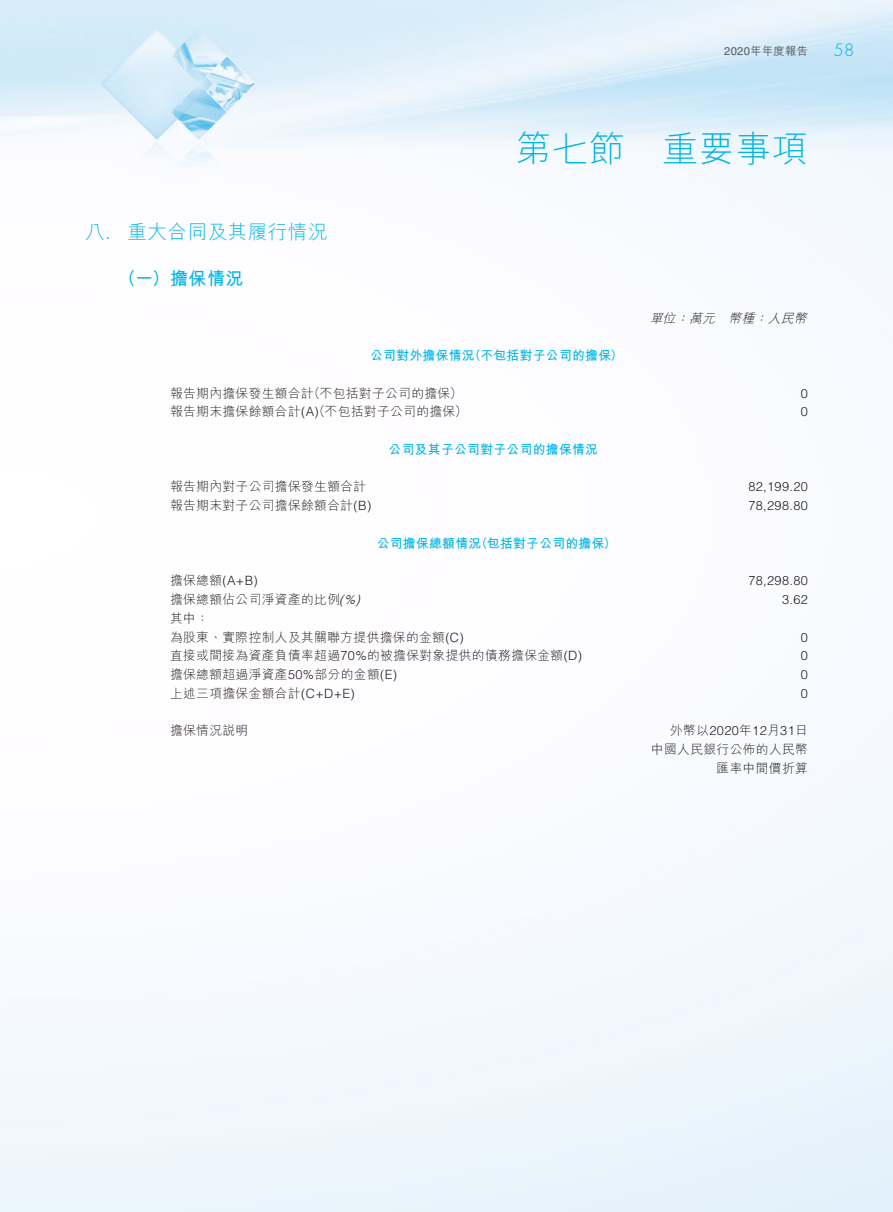
<style>
.page{position:relative;width:893px;height:1212px;background:#fff}
.page>*{position:absolute;margin:0;border:0;box-sizing:border-box;transform-origin:0 0}
.t1{font:300 36px "M Hei HK";letter-spacing:.02em;color:#00b5e6}
.t2{font:300 19.5px "M Hei HK";letter-spacing:.03em;color:#00b5e6}
.t3{font:700 18px "M Hei HK";color:#00b5e6}
.t4{font:300 16.5px "Futura Std";color:#00b5e6}
.t5{font:300 12.75px/18.8px "M Hei HK";letter-spacing:.03em;color:#231f20}
.t6{font:300 12.75px "Helvetica LT Std";letter-spacing:.03em;color:#231f20}
.t7{font:700 12.75px "M Hei HK";letter-spacing:.03em;color:#00b5e6}
.t8{font:italic 300 12.75px "M Hei HK";color:#231f20}
.t9{font:italic 300 12.75px "Helvetica LT Std";color:#231f20}
.t10{font:500 11.25px "M Hei HK";letter-spacing:.03em;color:#57585a}
.s1{font-family:"Helvetica LT Std";font-weight:400}
.s2{font-family:"Helvetica LT Std"}
.s3{font-family:"M Hei HK"}
.s4{font-family:"Helvetica LT Std";font-style:italic}
</style>
<div class="page">
<img style="left:0;top:0;width:893px;height:1212px">
<p class="t10" style="left:724px;top:43px;width:85px"><span class="s1">2020</span>年年度報告</p>
<p class="t4" style="left:833px;top:40px;width:22px">58</p>
<h2 class="t2" style="left:85px;top:222px;width:27px">八<span class="s2">.</span></h2>
<h2 class="t2" style="left:128px;top:222px;width:201px">重大合同及其履行情況</h2>
<h3 class="t3" style="left:118px;top:265px;width:127px">（一）擔保情況</h3>
<h1 class="t1" style="left:515px;top:130px;width:111px">第七節</h1>
<p class="t7" style="left:370px;top:346px;width:106px">公司對外擔保情況</p>
<p class="t7" style="left:468px;top:346px;width:156px">（不包括對子公司的擔保(</p>
<p class="t5" style="left:308px;top:383px;width:156px">（不包括對子公司的擔保(</p>
<p class="t5" style="left:170px;top:383px;width:145px">報告期內擔保發生額合計</p>
<p class="t5" style="left:170px;top:402px;width:298px">報告期末擔保餘額合計 <span class="s2">)</span> （<span class="s2">A(</span> 不包括對子公司的擔保(</p>
<p class="t7" style="left:389px;top:440px;width:211px">公司及其子公司對子公司的擔保情況</p>
<p class="t5" style="left:170px;top:477px;width:198px">報告期內對子公司擔保發生額合計</p>
<p class="t5" style="left:170px;top:496px;width:203px">報告期末對子公司擔保餘額合計 <span class="s2">B( (</span></p>
<p class="t6" style="left:170px;top:573px;width:89px"><span class="s3">擔保總額</span> A( +B(</p>
<p class="t5" style="left:170px;top:590px;width:191px">擔保總額佔公司淨資產的比例 <span class="s4">%)</span>其中：</p>
<p class="t9" style="left:355px;top:591px;width:10px">(</p>
<p class="t7" style="left:377px;top:534px;width:106px">公司擔保總額情況</p>
<p class="t7" style="left:475px;top:534px;width:143px">（包括對子公司的擔保(</p>
<p class="t5" style="left:170px;top:627px;width:295px">為股東、實際控制人及其關聯方提供擔保的金額 <span class="s2">C( (</span></p>
<p class="t5" style="left:170px;top:646px;width:413px">直接或間接為資產負債率超過<span class="s2">70%</span>的被擔保對象提供的債務擔保金額 <span class="s2">D( (</span></p>
<p class="t5" style="left:170px;top:665px;width:229px">擔保總額超過淨資產<span class="s2">50%</span>部分的金額 <span class="s2">E( (</span></p>
<p class="t5" style="left:170px;top:683px;width:186px">上述三項擔保金額合計 <span class="s2">C( +D+E(</span></p>
<p class="t5" style="left:170px;top:721px;width:80px">擔保情況說明</p>
<h1 class="t1" style="left:662px;top:130px;width:147px">重要事項</h1>
<p class="t8" style="left:650px;top:311px;width:31px">單位</p>
<p class="t8" style="left:689px;top:311px;width:31px">萬元</p>
<p class="t8" style="left:676px;top:311px;width:18px">：</p>
<p class="t8" style="left:728px;top:311px;width:31px">幣種</p>
<p class="t8" style="left:768px;top:311px;width:44px">人民幣</p>
<p class="t8" style="left:755px;top:311px;width:18px">：</p>
<p class="t6" style="left:801px;top:385px;width:9px">0</p>
<p class="t6" style="left:801px;top:404px;width:9px">0</p>
<p class="t6" style="left:748px;top:479px;width:61px">82,199.20</p>
<p class="t6" style="left:748px;top:498px;width:61px">78,298.80</p>
<p class="t6" style="left:748px;top:573px;width:61px">78,298.80</p>
<p class="t6" style="left:782px;top:591px;width:27px">3.62</p>
<p class="t6" style="left:801px;top:629px;width:9px">0</p>
<p class="t6" style="left:801px;top:648px;width:9px">0</p>
<p class="t6" style="left:801px;top:666px;width:9px">0</p>
<p class="t6" style="left:801px;top:685px;width:9px">0</p>
<p class="t6" style="left:670px;top:723px;width:139px"><span class="s3">外幣以</span>2020<span class="s3">年</span>12<span class="s3">月</span>31<span class="s3">日</span></p>
<p class="t5" style="left:651px;top:740px;width:158px;text-align:right">中國人民銀行公佈的人民幣匯率中間價折算</p>
</div>
